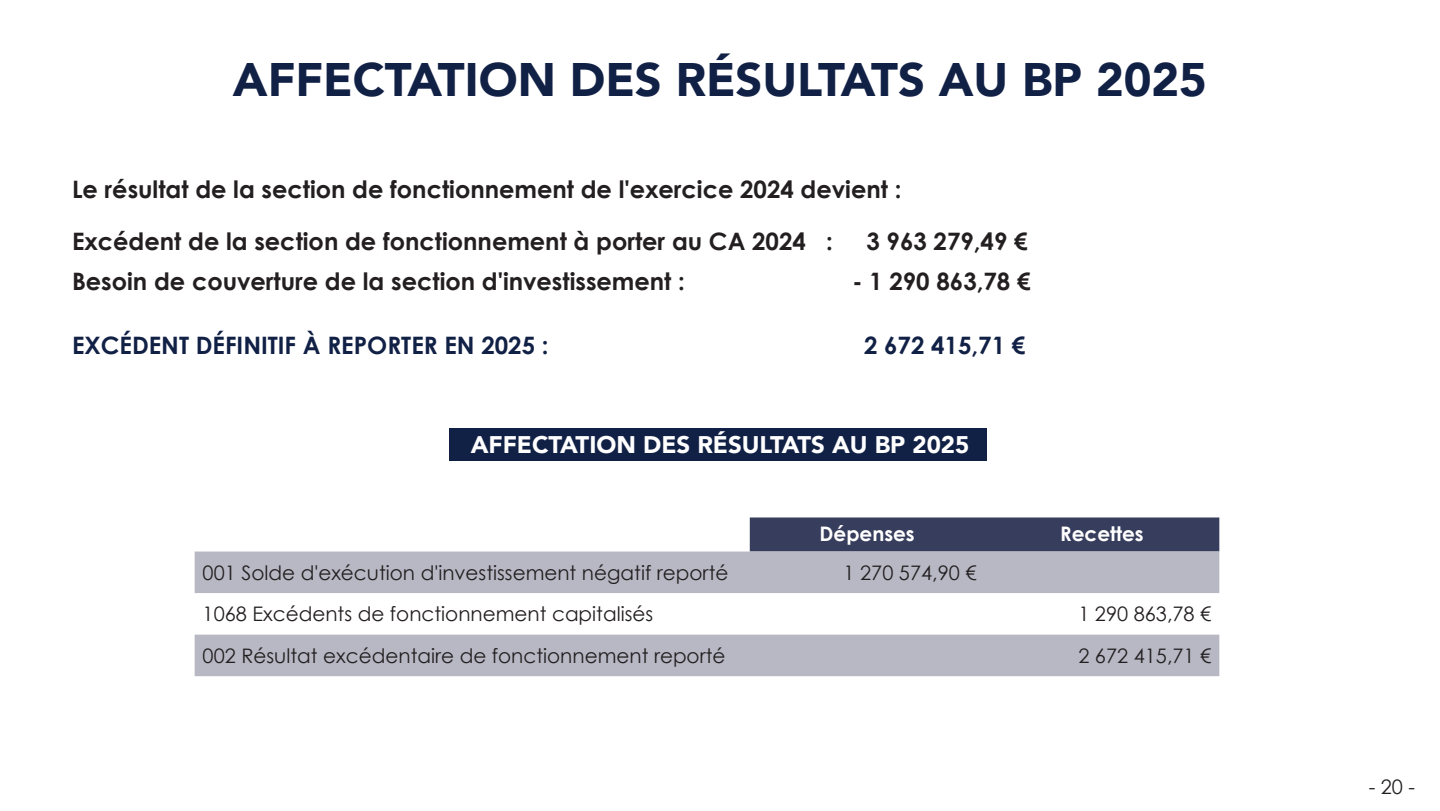
<style>
.page{position:relative;width:1440px;height:811px;background:#fff}
.page>*{position:absolute;margin:0;border:0;box-sizing:border-box;transform-origin:0 0}
.t1{font:900 46.8px "Avenir";color:#112045}
.t2{font:700 24px "Century Gothic";color:#231f20}
.t3{font:700 24px "Century Gothic";color:#112045}
.t4{font:900 24px "Avenir";color:#fff}
.t5{font:20px "Century Gothic";color:#231f20}
.t6{font:700 20px "Century Gothic";color:#fff}
</style>
<div class="page">
<div style="left:750px;top:517px;width:469px;height:34px;background:#373d5c"></div>
<svg style="left:195px;top:551px;width:1024px;height:124px;fill:#b8b8c5"></svg>
<div style="left:449px;top:427px;width:537px;height:33px;background:#112045"></div>
<p class="t1" style="left:233px;top:39px;width:976px">AFFECTATION DES RÉSULTATS AU BP 2025</p>
<p class="t2" style="left:72px;top:171px;width:831px">Le résultat de la section de fonctionnement de l'exercice 2024 devient :</p>
<p class="t2" style="left:72px;top:223px;width:762px">Excédent de la section de fonctionnement à porter au CA 2024 :</p>
<p class="t2" style="left:866px;top:223px;width:163px">3 963 279,49 €</p>
<p class="t2" style="left:72px;top:263px;width:614px">Besoin de couverture de la section d'investissement :</p>
<p class="t2" style="left:852px;top:263px;width:180px">- 1 290 863,78 €</p>
<p class="t3" style="left:72px;top:327px;width:478px">EXCÉDENT DÉFINITIF À REPORTER EN 2025 :</p>
<p class="t3" style="left:864px;top:327px;width:163px">2 672 415,71 €</p>
<p class="t4" style="left:471px;top:423px;width:500px">AFFECTATION DES RÉSULTATS AU BP 2025</p>
<p class="t6" style="left:820px;top:518px;width:97px">Dépenses</p>
<p class="t6" style="left:1060px;top:518px;width:85px">Recettes</p>
<p class="t5" style="left:203px;top:558px;width:527px">001 Solde d'exécution d'investissement négatif reporté</p>
<p class="t5" style="left:844px;top:558px;width:134px">1 270 574,90 €</p>
<p class="t5" style="left:203px;top:600px;width:452px">1068 Excédents de fonctionnement capitalisés</p>
<p class="t5" style="left:1078px;top:600px;width:134px">1 290 863,78 €</p>
<p class="t5" style="left:203px;top:641px;width:524px">002 Résultat excédentaire de fonctionnement reporté</p>
<p class="t5" style="left:1078px;top:641px;width:134px">2 672 415,71 €</p>
<p class="t5" style="left:1369px;top:772px;width:48px">- 20 -</p>
</div>
